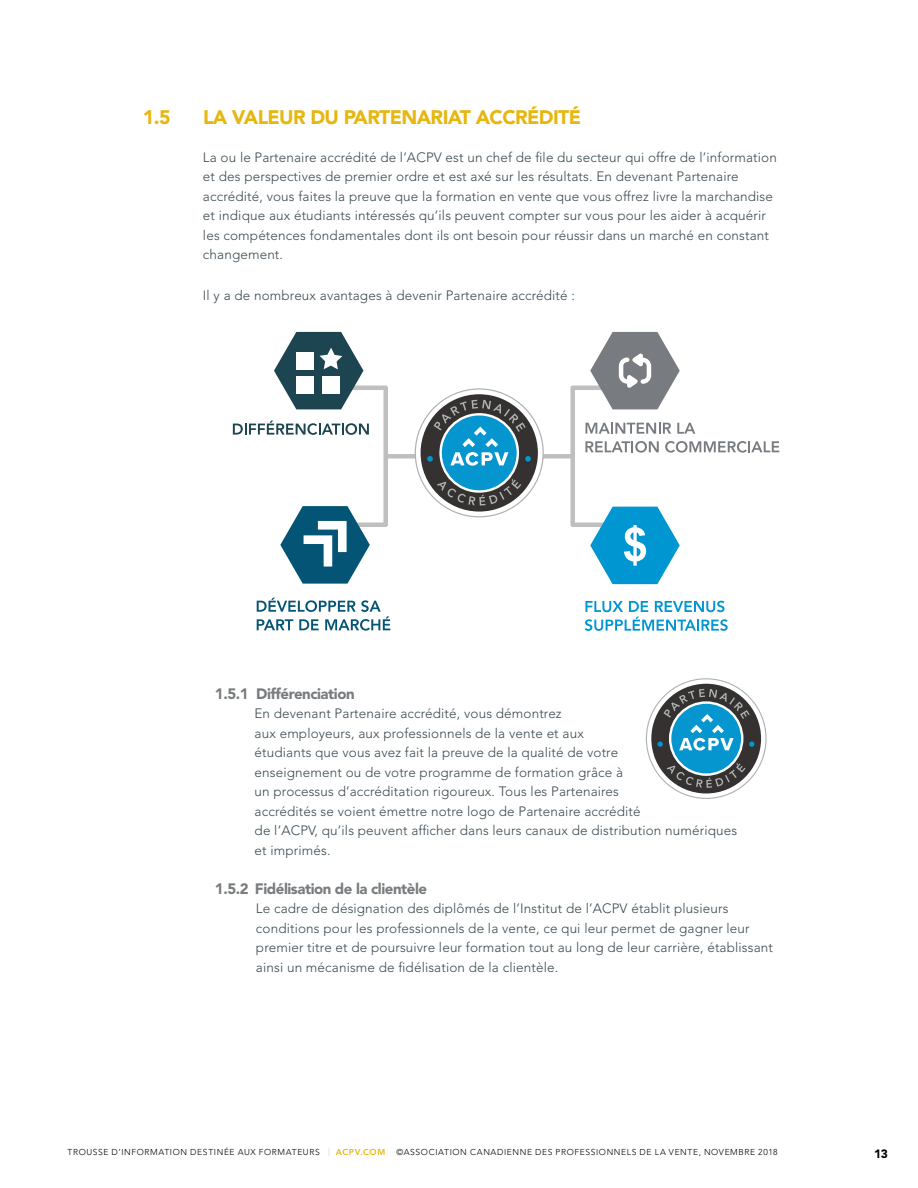
<style>
.page{position:relative;width:918px;height:1188px;background:#fff}
.page>*{position:absolute;margin:0;border:0;box-sizing:border-box;transform-origin:0 0}
.t1{font:900 19.5px "Avenir LT Std";letter-spacing:-.03em;color:#e6b711}
.t2{font:900 15px "Avenir LT Std";letter-spacing:-.03em;color:#787c7e}
.t3{font:300 13.5px/19.5px "Avenir LT Std";letter-spacing:.01em;color:#3b4a51}
.t4{font:900 12px "Avenir LT Std";color:#000}
.t5{font:300 8.55px "Avenir LT Std";letter-spacing:.07em;color:#000}
.s1{color:#c7c8ca}
.s2{font-weight:800;color:#e6b711}
</style>
<div class="page">
<svg style="left:585px;top:601px;width:143px;height:30px"></svg>
<svg style="left:257px;top:598px;width:133px;height:33px"></svg>
<svg style="left:233px;top:332px;width:546px;height:252px"></svg>
<svg style="left:646px;top:678px;width:121px;height:121px"></svg>
<h1 class="t1" style="left:143px;top:106px;width:29px">1.5</h1>
<h1 class="t1" style="left:203px;top:106px;width:380px">LA VALEUR DU PARTENARIAT ACCRÉDITÉ</h1>
<p class="t3" style="left:203px;top:147px;width:575px">La ou le Partenaire accrédité de l’ACPV est un chef de file du secteur qui offre de l’information et des perspectives de premier ordre et est axé sur les résultats. En devenant Partenaire accrédité, vous faites la preuve que la formation en vente que vous offrez livre la marchandise et indique aux étudiants intéressés qu’ils peuvent compter sur vous pour les aider à acquérir les compétences fondamentales dont ils ont besoin pour réussir dans un marché en constant changement.</p>
<p class="t3" style="left:203px;top:285px;width:374px">Il y a de nombreux avantages à devenir Partenaire accrédité :</p>
<p class="t2" style="left:215px;top:684px;width:141px">1.5.1 Différenciation</p>
<p class="t3" style="left:254px;top:704px;width:484px">En devenant Partenaire accrédité, vous démontrez<br>aux employeurs, aux professionnels de la vente et aux<br>étudiants que vous avez fait la preuve de la qualité de votre<br>enseignement ou de votre programme de formation grâce à<br>un processus d’accréditation rigoureux. Tous les Partenaires<br>accrédités se voient émettre notre logo de Partenaire accrédité<br>de l’ACPV, qu’ils peuvent afficher dans leurs canaux de distribution numériques et imprimés.</p>
<p class="t2" style="left:215px;top:879px;width:214px">1.5.2 Fidélisation de la clientèle</p>
<p class="t3" style="left:256px;top:899px;width:518px">Le cadre de désignation des diplômés de l’Institut de l’ACPV établit plusieurs conditions pour les professionnels de la vente, ce qui leur permet de gagner leur premier titre et de poursuivre leur formation tout au long de leur carrière, établissant ainsi un mécanisme de fidélisation de la clientèle.</p>
<p class="t5" style="left:68px;top:1147px;width:319px">TROUSSE D’INFORMATION DESTINÉE AUX FORMATEURS <span class="s1">|</span> <span class="s2">ACPV.COM</span></p>
<p class="t5" style="left:396px;top:1147px;width:383px">©ASSOCIATION CANADIENNE DES PROFESSIONNELS DE LA VENTE, NOVEMBRE 2018</p>
<p class="t4" style="left:874px;top:1147px;width:15px">13</p>
</div>
